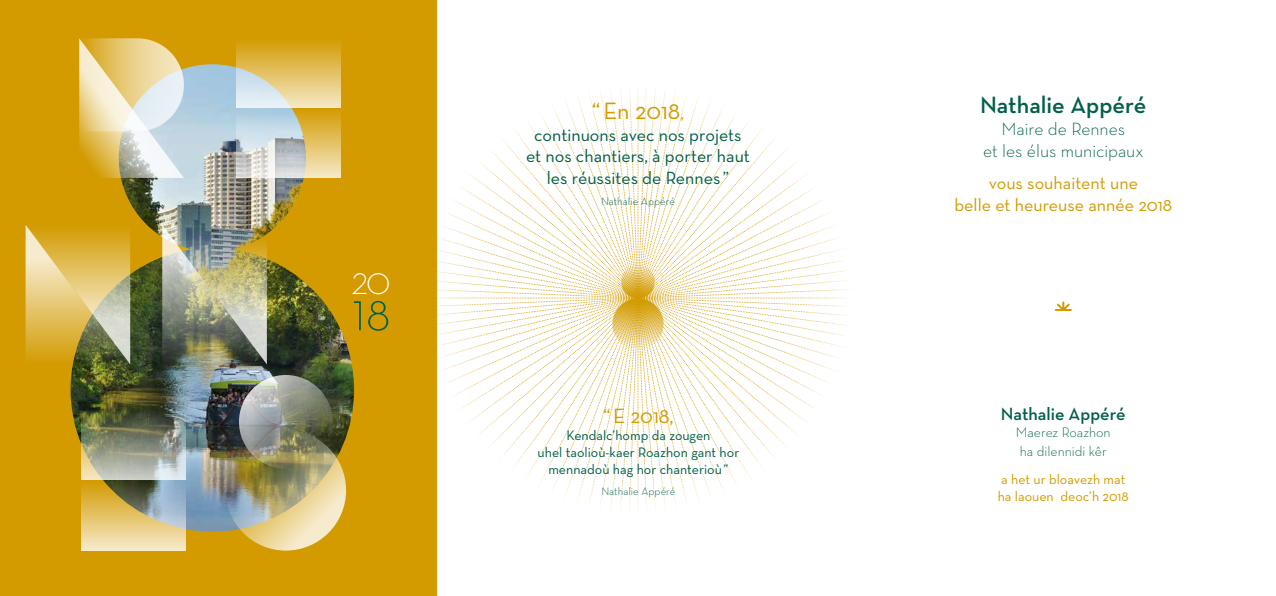
<style>
.page{position:relative;width:1276px;height:596px;background:#fff}
.page>*{position:absolute;margin:0;border:0;box-sizing:border-box;transform-origin:0 0}
.t1{font:300 58px "Neutraface Display";color:#005f4a}
.t2{font:300 41px "Neutraface Display";color:#fff}
.t3{font:600 24px "Neutraface Text";color:#005f4a}
.t4{font:24px "Neutraface Text";color:#d39b00}
.t5{font:21px "Neutraface Text";color:#d39b00}
.t6{font:18px/21.6px "Neutraface Text";color:#005f4a;text-align:center}
.t7{font:18px/21.6px "Neutraface Text";color:#d39b00;text-align:center}
.t8{font:300 18px/21.6px "Neutraface Text";color:#005f4a;text-align:center}
.t9{font:600 18px "Neutraface Text";color:#005f4a}
.t10{font:14px/16.8px "Neutraface Text";color:#005f4a;text-align:center}
.t11{font:14px/16.8px "Neutraface Text";color:#d39b00}
.t12{font:300 14px/19.2px "Neutraface Text";color:#005f4a}
.t13{font:300 11px "Neutraface Text";color:#005f4a}
.s1{font-size:18px}
</style>
<div class="page">
<div style="left:0;top:0;width:437px;height:595px;background:#d39b00"></div>
<img style="left:71px;top:64px;width:283px;height:467px">
<svg style="left:236px;top:42px;width:105px;height:66px"></svg>
<svg style="left:236px;top:108px;width:105px;height:70px"></svg>
<svg style="left:81px;top:480px;width:105px;height:70px"></svg>
<img style="left:81px;top:410px;width:105px;height:70px">
<svg style="left:26px;top:224px;width:104px;height:140px"></svg>
<img style="left:162px;top:224px;width:105px;height:140px">
<img style="left:226px;top:375px;width:120px;height:175px">
<svg style="left:79px;top:38px;width:105px;height:140px"></svg>
<svg style="left:437px;top:87px;width:415px;height:423px"></svg>
<svg style="left:1054px;top:301px;width:18px;height:10px"></svg>
<h2 class="t2" style="left:351px;top:258px;width:41px">20</h2>
<h1 class="t1" style="left:352px;top:279px;width:40px">18</h1>
<h3 class="t4" style="left:592px;top:96px;width:94px">“En 2018<span class="s1">,</span></h3>
<p class="t6" style="left:526px;top:123px;width:225px">continuons avec nos projets et nos chantiers, à porter haut les réussites de Rennes”</p>
<p class="t13" style="left:601px;top:195px;width:75px">Nathalie Appéré</p>
<h3 class="t5" style="left:603px;top:402px;width:72px">“E 2018,</h3>
<p class="t10" style="left:537px;top:426px;width:203px">Kendalc’homp da zougen<br>uhel taolioù-kaer Roazhon gant hor mennadoù hag hor chanterioù”</p>
<p class="t13" style="left:601px;top:484px;width:75px">Nathalie Appéré</p>
<h3 class="t3" style="left:980px;top:90px;width:168px">Nathalie Appéré</h3>
<p class="t8" style="left:983px;top:117px;width:162px">Maire de Rennes<br>et les élus municipaux</p>
<p class="t7" style="left:954px;top:172px;width:219px">vous souhaitent une<br>belle et heureuse année 2018</p>
<p class="t9" style="left:1001px;top:402px;width:126px">Nathalie Appéré</p>
<p class="t12" style="left:1016px;top:422px;width:96px">Maerez Roazhon ha dilennidi kêr</p>
<p class="t11" style="left:997px;top:470px;width:133px">a het ur bloavezh mat ha laouen deoc’h 2018</p>
</div>
